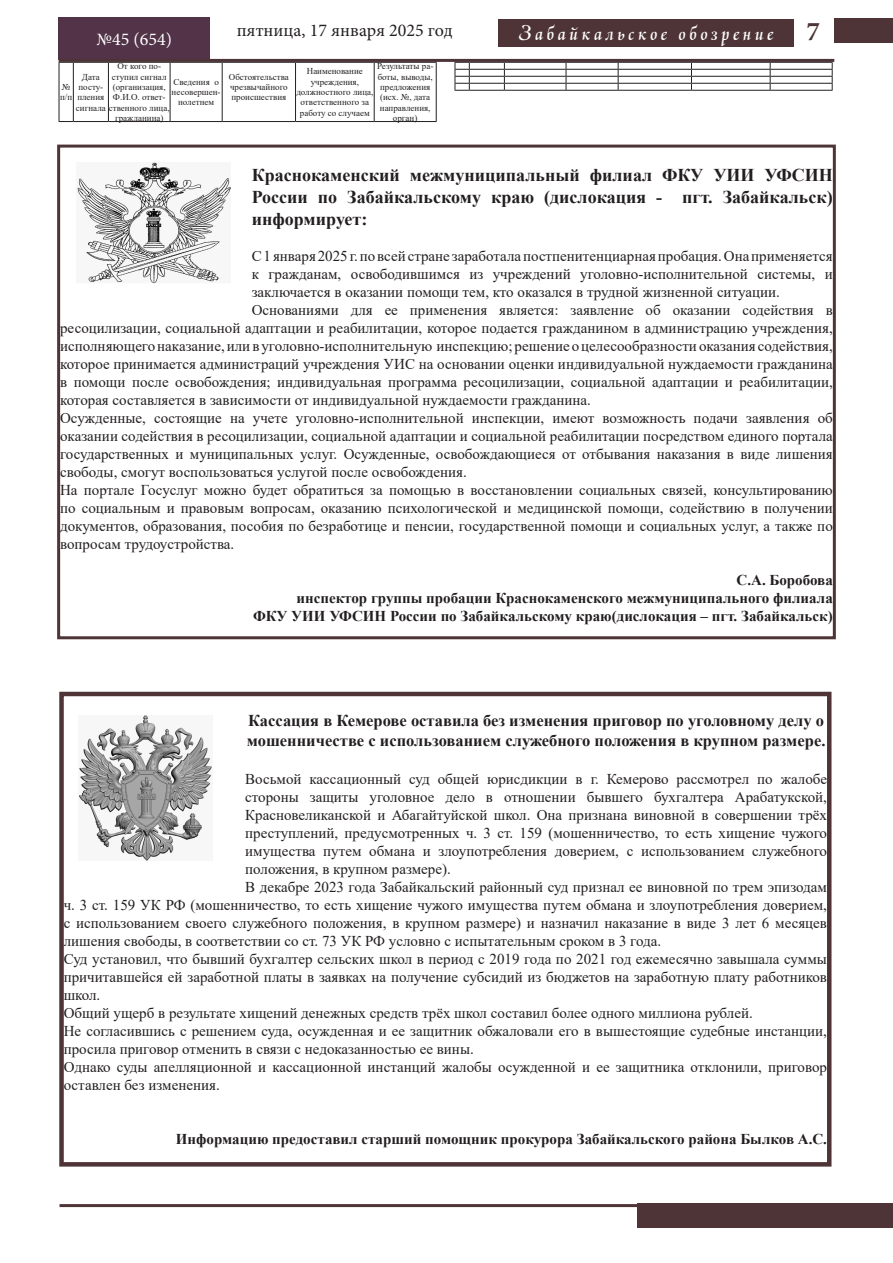
<style>
.page{position:relative;width:893px;height:1263px;background:#fff}
.page>*{position:absolute;margin:0;border:0;box-sizing:border-box;transform-origin:0 0}
.t1{font:21px "Asturiascript";letter-spacing:.18em;color:#fff}
.Название{font:700 18px/21.6px "Times New Roman";color:#231f20;text-align:justify}
.t2{font:18px "Minion Pro";color:#231f20}
.t3{font:18px "Minion Pro";color:#fff}
.Название-2{font:700 16.5px/19.8px "Times New Roman";color:#231f20}
.Название-3{font:15px/18px "Times New Roman";color:#231f20;text-align:justify}
.Название-4{font:700 15px "Times New Roman";color:#231f20}
.t4{font:9px/10.4px "Times New Roman";color:#231f20;text-align:center}
.s1{font-family:"Minion Pro";font-weight:700;font-size:27px;color:#4e3437}
</style>
<div class="page">
<div style="left:834px;top:18px;width:59px;height:24px;background:#4e3437"></div>
<div style="left:498px;top:19px;width:296px;height:28px;background:#4e3437"></div>
<div style="left:59px;top:17px;width:151px;height:43px;background:#523348"></div>
<div style="left:637px;top:1203px;width:256px;height:24px;background:#4e3437"></div>
<hr style="left:60px;top:1204px;width:775px;height:3px;background:#4e3437">
<hr style="left:59px;top:59px;width:775px;height:3px;background:#4e3437">
<svg style="left:59px;top:62px;width:14px;height:1px"></svg>
<hr style="left:73px;top:62px;width:35px;height:1px;background:#231f20">
<hr style="left:108px;top:62px;width:62px;height:1px;background:#231f20">
<hr style="left:170px;top:62px;width:52px;height:1px;background:#231f20">
<hr style="left:222px;top:62px;width:74px;height:1px;background:#231f20">
<hr style="left:296px;top:62px;width:78px;height:1px;background:#231f20">
<hr style="left:374px;top:62px;width:63px;height:1px;background:#231f20">
<svg style="left:59px;top:121px;width:14px;height:1px"></svg>
<hr style="left:73px;top:121px;width:35px;height:1px;background:#231f20">
<hr style="left:108px;top:121px;width:62px;height:1px;background:#231f20">
<hr style="left:170px;top:121px;width:52px;height:1px;background:#231f20">
<hr style="left:222px;top:121px;width:74px;height:1px;background:#231f20">
<hr style="left:296px;top:121px;width:78px;height:1px;background:#231f20">
<hr style="left:374px;top:121px;width:63px;height:1px;background:#231f20">
<hr style="left:59px;top:63px;width:1px;height:58px;background:#231f20">
<hr style="left:73px;top:63px;width:1px;height:58px;background:#231f20">
<hr style="left:108px;top:63px;width:1px;height:58px;background:#231f20">
<hr style="left:170px;top:63px;width:1px;height:58px;background:#231f20">
<hr style="left:222px;top:63px;width:1px;height:58px;background:#231f20">
<hr style="left:295px;top:63px;width:1px;height:58px;background:#231f20">
<hr style="left:374px;top:63px;width:1px;height:58px;background:#231f20">
<hr style="left:436px;top:63px;width:1px;height:58px;background:#231f20">
<hr style="left:469px;top:62px;width:35px;height:1px;background:#231f20">
<hr style="left:504px;top:62px;width:62px;height:1px;background:#231f20">
<hr style="left:566px;top:62px;width:52px;height:1px;background:#231f20">
<hr style="left:618px;top:62px;width:73px;height:1px;background:#231f20">
<hr style="left:691px;top:62px;width:79px;height:1px;background:#231f20">
<hr style="left:770px;top:62px;width:62px;height:1px;background:#231f20">
<hr style="left:469px;top:69px;width:35px;height:1px;background:#231f20">
<hr style="left:504px;top:69px;width:62px;height:1px;background:#231f20">
<hr style="left:566px;top:69px;width:52px;height:1px;background:#231f20">
<hr style="left:618px;top:69px;width:73px;height:1px;background:#231f20">
<hr style="left:691px;top:69px;width:79px;height:1px;background:#231f20">
<hr style="left:770px;top:69px;width:62px;height:1px;background:#231f20">
<hr style="left:469px;top:76px;width:35px;height:1px;background:#231f20">
<hr style="left:504px;top:76px;width:62px;height:1px;background:#231f20">
<hr style="left:566px;top:76px;width:52px;height:1px;background:#231f20">
<hr style="left:618px;top:76px;width:73px;height:1px;background:#231f20">
<hr style="left:691px;top:76px;width:79px;height:1px;background:#231f20">
<hr style="left:770px;top:76px;width:62px;height:1px;background:#231f20">
<hr style="left:469px;top:83px;width:35px;height:1px;background:#231f20">
<hr style="left:504px;top:83px;width:62px;height:1px;background:#231f20">
<hr style="left:566px;top:83px;width:52px;height:1px;background:#231f20">
<hr style="left:618px;top:83px;width:73px;height:1px;background:#231f20">
<hr style="left:691px;top:83px;width:79px;height:1px;background:#231f20">
<hr style="left:770px;top:83px;width:62px;height:1px;background:#231f20">
<hr style="left:469px;top:90px;width:35px;height:1px;background:#231f20">
<hr style="left:504px;top:90px;width:62px;height:1px;background:#231f20">
<hr style="left:566px;top:90px;width:52px;height:1px;background:#231f20">
<hr style="left:618px;top:90px;width:73px;height:1px;background:#231f20">
<hr style="left:691px;top:90px;width:79px;height:1px;background:#231f20">
<hr style="left:770px;top:90px;width:62px;height:1px;background:#231f20">
<svg style="left:455px;top:62px;width:15px;height:29px"></svg>
<svg style="left:504px;top:63px;width:1px;height:27px"></svg>
<svg style="left:566px;top:63px;width:1px;height:27px"></svg>
<svg style="left:618px;top:63px;width:1px;height:27px"></svg>
<svg style="left:691px;top:63px;width:1px;height:27px"></svg>
<svg style="left:770px;top:63px;width:1px;height:27px"></svg>
<svg style="left:832px;top:63px;width:1px;height:27px"></svg>
<div style="left:57px;top:145px;width:779px;height:494px;border:3px solid #4e3437"></div>
<img style="left:77px;top:163px;width:153px;height:120px">
<div style="left:59px;top:692px;width:772px;height:474px;border:4px solid #4e3437"></div>
<img style="left:79px;top:716px;width:133px;height:144px">
<p class="t3" style="left:97px;top:27px;width:77px">№45 (654)</p>
<p class="t2" style="left:237px;top:18px;width:217px">пятница, 17 января 2025 год</p>
<h1 class="t1" style="left:519px;top:21px;width:302px">Забайкальское обозрение <span class="s1">7</span></h1>
<p class="t4" style="left:112px;top:61px;width:56px">От кого по&shy;ступил сигнал (организация,<br>Ф.И.О. ответ-</p>
<p class="t4" style="left:115px;top:112px;width:50px">гражданина)</p>
<p class="t4" style="left:60px;top:81px;width:14px;text-align:left">№ п/п</p>
<p class="t4" style="left:76px;top:71px;width:95px;text-align:left;text-indent:6px">Дата<br>посту-<br>пления<br>сигнала ственного лица,</p>
<p class="t4" style="left:172px;top:76px;width:50px">Сведения о несовершен&shy;нолетнем</p>
<p class="t4" style="left:296px;top:66px;width:79px">Наименование учреждения, должностного лица, ответственного за работу со случаем</p>
<p class="t4" style="left:377px;top:61px;width:58px">Результаты ра&shy;боты, выводы, предложения (исх. №, дата направления, орган)</p>
<p class="t4" style="left:229px;top:71px;width:61px">Обстоятельства</p>
<p class="t4" style="left:230px;top:81px;width:59px;text-align:left">чрезвычайного происшествия</p>
<p class="Название" style="left:252px;top:164px;width:583px">Краснокаменский межмуниципальный филиал ФКУ УИИ УФСИН России по Забайкальскому краю (дислокация - пгт. Забайкальск) информирует:</p>
<p class="Название-3" style="left:252px;top:246px;width:583px">С 1 января 2025 г. по всей стране заработала постпенитенциарная пробация. Она применяется к гражданам, освободившимся из учреждений уголовно-исполнительной системы, и заключается в оказании помощи тем, кто оказался в трудной жизненной ситуации.</p>
<p class="Название-3" style="left:60px;top:300px;width:774px;text-indent:192px">Основаниями для ее применения является: заявление об оказании содействия в ресоцилизации, социальной адаптации и реабилитации, которое подается гражданином в администрацию учреждения, исполняющего наказание, или в уголовно-исполнительную инспекцию; решение о целесообразности оказания содействия, которое принимается администраций учреждения УИС на основании оценки индивидуальной нуждаемости гражданина в помощи после освобождения; индивидуальная программа ресоцилизации, социальной адаптации и реабилитации, которая составляется в зависимости от индивидуальной нуждаемости гражданина.</p>
<p class="Название-3" style="left:60px;top:408px;width:774px">Осужденные, состоящие на учете уголовно-исполнительной инспекции, имеют возможность подачи заявления об оказании содействия в ресоцилизации, социальной адаптации и социальной реабилитации посредством единого портала государственных и муниципальных услуг. Осужденные, освобождающиеся от отбывания наказания в виде лишения свободы, смогут воспользоваться услугой после освобождения.</p>
<p class="Название-3" style="left:60px;top:480px;width:774px">На портале Госуслуг можно будет обратиться за помощью в восстановлении социальных связей, консультированию по социальным и правовым вопросам, оказанию психологической и медицинской помощи, содействию в получении документов, образования, пособия по безработице и пенсии, государственной помощи и социальных услуг, а также по вопросам трудоустройства.</p>
<p class="Название-4" style="left:737px;top:569px;width:98px">С.А. Боробова</p>
<p class="Название-4" style="left:296px;top:587px;width:538px">инспектор группы пробации Краснокаменского межмуниципального филиала</p>
<p class="Название-4" style="left:253px;top:605px;width:581px">ФКУ УИИ УФСИН России по Забайкальскому краю(дислокация – пгт. Забайкальск)</p>
<p class="Название-2" style="left:247px;top:710px;width:580px">Кассация в Кемерове оставила без изменения приговор по уголовному делу о мошенничестве с использованием служебного положения в крупном размере.</p>
<p class="Название-3" style="left:245px;top:769px;width:583px">Восьмой кассационный суд общей юрисдикции в г. Кемерово рассмотрел по жалобе стороны защиты уголовное дело в отношении бывшего бухгалтера Арабатукской, Красновеликанской и Абагайтуйской школ. Она признана виновной в совершении трёх преступлений, предусмотренных ч. 3 ст. 159 (мошенничество, то есть хищение чужого имущества путем обмана и злоупотребления доверием, с использованием служебного положения, в крупном размере).</p>
<p class="Название-3" style="left:64px;top:877px;width:765px;text-indent:181px">В декабре 2023 года Забайкальский районный суд признал ее виновной по трем эпизодам ч. 3 ст. 159 УК РФ (мошенничество, то есть хищение чужого имущества путем обмана и злоупотребления доверием, с использованием своего служебного положения, в крупном размере) и назначил наказание в виде 3 лет 6 месяцев лишения свободы, в соответствии со ст. 73 УК РФ условно с испытательным сроком в 3 года.</p>
<p class="Название-3" style="left:64px;top:949px;width:765px">Суд установил, что бывший бухгалтер сельских школ в период с 2019 года по 2021 год ежемесячно завышала суммы причитавшейся ей заработной платы в заявках на получение субсидий из бюджетов на заработную плату работников школ.</p>
<p class="Название-3" style="left:64px;top:1003px;width:690px">Общий ущерб в результате хищений денежных средств трёх школ составил более одного миллиона рублей.</p>
<p class="Название-3" style="left:64px;top:1021px;width:765px">Не согласившись с решением суда, осужденная и ее защитник обжаловали его в вышестоящие судебные инстанции, просила приговор отменить в связи с недоказанностью ее вины.</p>
<p class="Название-3" style="left:64px;top:1057px;width:765px">Однако суды апелляционной и кассационной инстанций жалобы осужденной и ее защитника отклонили, приговор оставлен без изменения.</p>
<p class="Название-4" style="left:176px;top:1128px;width:653px">Информацию предоставил старший помощник прокурора Забайкальского района Былков А.С.</p>
</div>
